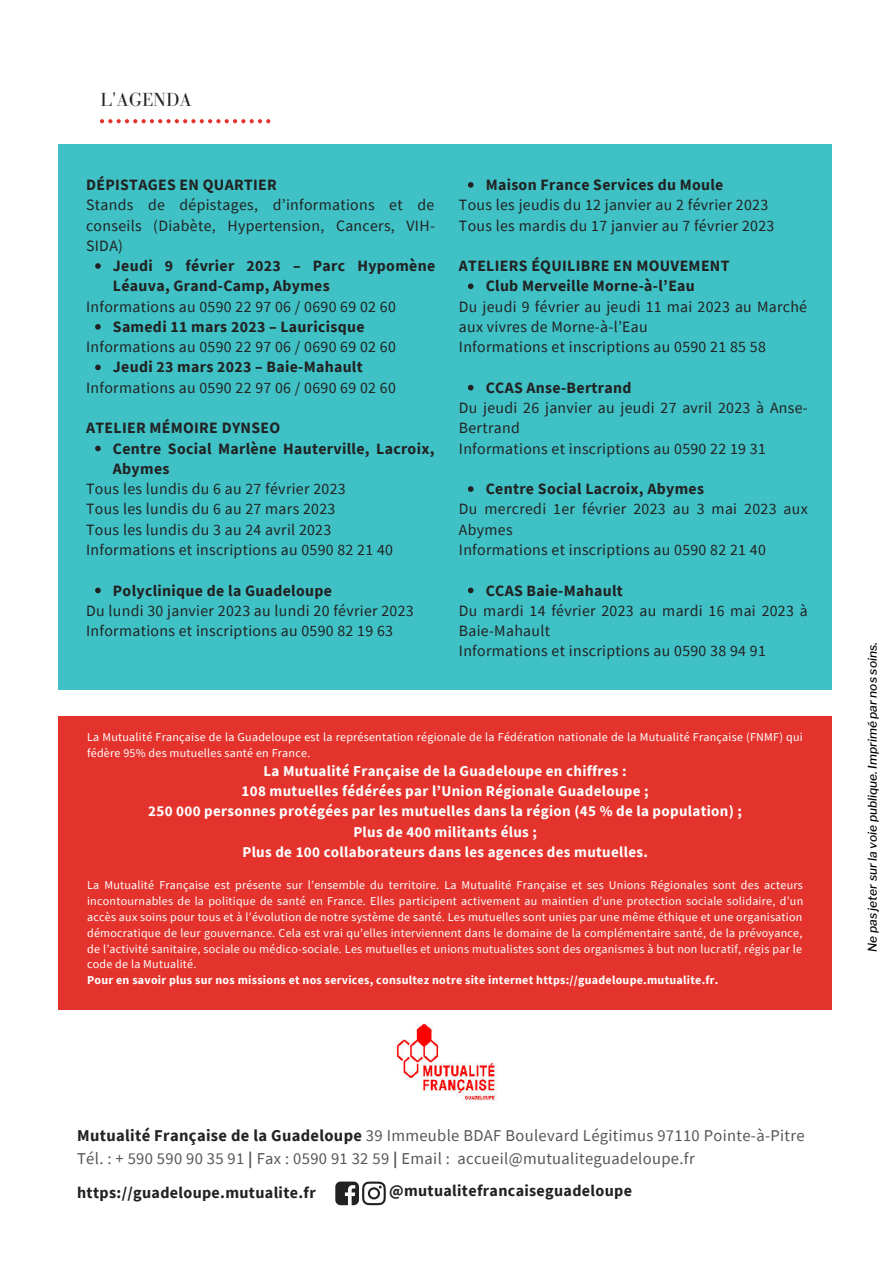
<style>
.page{position:relative;width:894px;height:1264px;background:#fff}
.page>*{position:absolute;margin:0;border:0;box-sizing:border-box;transform-origin:0 0}
.t1{font:19.5px "Bodoni FLF";color:#222}
.t2{font:16.5px/22.5px "Source Sans Pro";letter-spacing:.02em;color:#565656}
.t3{font:700 16.05px "Source Sans Pro";letter-spacing:.02em;color:#222}
.t4{font:15.75px/20.2px "Source Sans Pro";letter-spacing:.02em;color:#222}
.t5{font:700 15.75px/20.2px "Source Sans Pro";letter-spacing:.02em;color:#222}
.t6{font:700 15px/20.2px "Source Sans Pro";letter-spacing:.02em;color:#fff;text-align:center}
.t7{font:12px/15.8px "Source Sans Pro";letter-spacing:.02em;color:#fff}
.t8{font:700 12px "Source Sans Pro";letter-spacing:.02em;color:#fff}
.t9{font:italic 500 12px "Libre Franklin";color:#000}
.s1{font-weight:700;color:#222}
.s2{font-weight:700}
</style>
<div class="page">
<img style="left:396px;top:1022px;width:101px;height:78px">
<svg style="left:335px;top:1181px;width:50px;height:24px"></svg>
<div style="left:58px;top:716px;width:773px;height:293px;background:#e4332d"></div>
<div style="left:58px;top:145px;width:773px;height:545px;background:#3fc1c6"></div>
<svg style="left:100px;top:119px;width:170px;height:4px"></svg>
<svg style="left:95px;top:263px;width:6px;height:6px"></svg>
<svg style="left:95px;top:324px;width:6px;height:5px"></svg>
<svg style="left:95px;top:364px;width:6px;height:6px"></svg>
<svg style="left:95px;top:445px;width:6px;height:6px"></svg>
<svg style="left:95px;top:587px;width:6px;height:6px"></svg>
<svg style="left:468px;top:182px;width:5px;height:6px"></svg>
<svg style="left:468px;top:283px;width:5px;height:6px"></svg>
<svg style="left:468px;top:385px;width:5px;height:5px"></svg>
<svg style="left:468px;top:486px;width:5px;height:6px"></svg>
<svg style="left:468px;top:587px;width:5px;height:6px"></svg>
<p class="t1" style="left:100px;top:89px;width:93px">L'AGENDA</p>
<p class="t5" style="left:86px;top:174px;width:192px">DÉPISTAGES EN QUARTIER</p>
<p class="t4" style="left:86px;top:195px;width:350px;text-align:justify">Stands de dépistages, d’informations et de conseils (Diabète, Hypertension, Cancers, VIH-SIDA)</p>
<p class="t5" style="left:113px;top:255px;width:323px">Jeudi 9 février 2023 – Parc Hypomène<br>Léauva, Grand-Camp, Abymes</p>
<p class="t5" style="left:113px;top:316px;width:253px">Samedi 11 mars 2023 – Lauricisque</p>
<p class="t5" style="left:113px;top:357px;width:251px">Jeudi 23 mars 2023 – Baie-Mahault</p>
<p class="t4" style="left:86px;top:296px;width:311px">Informations au 0590 22 97 06 / 0690 69 02 60</p>
<p class="t4" style="left:86px;top:337px;width:311px">Informations au 0590 22 97 06 / 0690 69 02 60</p>
<p class="t4" style="left:86px;top:377px;width:311px">Informations au 0590 22 97 06 / 0690 69 02 60</p>
<p class="t5" style="left:86px;top:417px;width:196px">ATELIER MÉMOIRE DYNSEO</p>
<p class="t5" style="left:113px;top:438px;width:323px">Centre Social Marlène Hauterville, Lacroix,<br>Abymes</p>
<p class="t4" style="left:86px;top:478px;width:308px">Tous les lundis du 6 au 27 février 2023<br>Tous les lundis du 6 au 27 mars 2023<br>Tous les lundis du 3 au 24 avril 2023<br>Informations et inscriptions au 0590 82 21 40</p>
<p class="t5" style="left:113px;top:580px;width:220px">Polyclinique de la Guadeloupe</p>
<p class="t4" style="left:86px;top:600px;width:329px">Du lundi 30 janvier 2023 au lundi 20 février 2023<br>Informations et inscriptions au 0590 82 19 63</p>
<p class="t5" style="left:485px;top:174px;width:239px">Maison France Services du Moule</p>
<p class="t4" style="left:459px;top:195px;width:317px">Tous les jeudis du 12 janvier au 2 février 2023<br>Tous les mardis du 17 janvier au 7 février 2023</p>
<p class="t5" style="left:459px;top:255px;width:272px">ATELIERS ÉQUILIBRE EN MOUVEMENT</p>
<p class="t4" style="left:459px;top:296px;width:349px">Du jeudi 9 février au jeudi 11 mai 2023 au Marché aux vivres de Morne-à-l’Eau<br>Informations et inscriptions au 0590 21 85 58</p>
<p class="t5" style="left:485px;top:276px;width:211px">Club Merveille Morne-à-l’Eau</p>
<p class="t5" style="left:485px;top:377px;width:147px">CCAS Anse-Bertrand</p>
<p class="t4" style="left:459px;top:397px;width:350px">Du jeudi 26 janvier au jeudi 27 avril 2023 à Anse-<br>Bertrand<br>Informations et inscriptions au 0590 22 19 31</p>
<p class="t5" style="left:485px;top:478px;width:220px">Centre Social Lacroix, Abymes</p>
<p class="t4" style="left:459px;top:499px;width:350px">Du mercredi 1er février 2023 au 3 mai 2023 aux<br>Abymes<br>Informations et inscriptions au 0590 82 21 40</p>
<p class="t5" style="left:485px;top:580px;width:139px">CCAS Baie-Mahault</p>
<p class="t4" style="left:459px;top:600px;width:350px">Du mardi 14 février 2023 au mardi 16 mai 2023 à<br>Baie-Mahault<br>Informations et inscriptions au 0590 38 94 91</p>
<p class="t7" style="left:87px;top:728px;width:717px">La Mutualité Française de la Guadeloupe est la représentation régionale de la Fédération nationale de la Mutualité Française (FNMF) qui fédère 95% des mutuelles santé en France.</p>
<p class="t6" style="left:148px;top:760px;width:595px">La Mutualité Française de la Guadeloupe en chiffres :<br>108 mutuelles fédérées par l’Union Régionale Guadeloupe ;<br>250 000 personnes protégées par les mutuelles dans la région (45 % de la population) ; Plus de 400 militants élus ;<br>Plus de 100 collaborateurs dans les agences des mutuelles.</p>
<p class="t7" style="left:87px;top:877px;width:717px;text-align:justify">La Mutualité Française est présente sur l’ensemble du territoire. La Mutualité Française et ses Unions Régionales sont des acteurs incontournables de la politique de santé en France. Elles participent activement au maintien d’une protection sociale solidaire, d’un accès aux soins pour tous et à l’évolution de notre système de santé. Les mutuelles sont unies par une même éthique et une organisation démocratique de leur gouvernance. Cela est vrai qu’elles interviennent dans le domaine de la complémentaire santé, de la prévoyance, de l’activité sanitaire, sociale ou médico-sociale. Les mutuelles et unions mutualistes sont des organismes à but non lucratif, régis par le code de la Mutualité.</p>
<p class="t8" style="left:87px;top:972px;width:632px">Pour en savoir plus sur nos missions et nos services, consultez notre site internet https://guadeloupe.mutualite.fr.</p>
<p class="t2" style="left:77px;top:1124px;width:729px"><span class="s1">Mutualité Française de la Guadeloupe</span> 39 Immeuble BDAF Boulevard Légitimus 97110 Pointe-à-Pitre<br>Tél. : + 590 590 90 35 91 <span class="s2">|</span> Fax : 0590 91 32 59 <span class="s2">|</span> Email : accueil@mutualiteguadeloupe.fr</p>
<p class="t3" style="left:77px;top:1181px;width:240px">https://guadeloupe.mutualite.fr</p>
<p class="t3" style="left:389px;top:1179px;width:244px">@mutualitefrancaiseguadeloupe</p>
<p class="t9" style="left:865px;top:951px;width:311px;rotate:-90deg">Ne pas jeter sur la voie publique. Imprimé par nos soins.</p>
</div>
